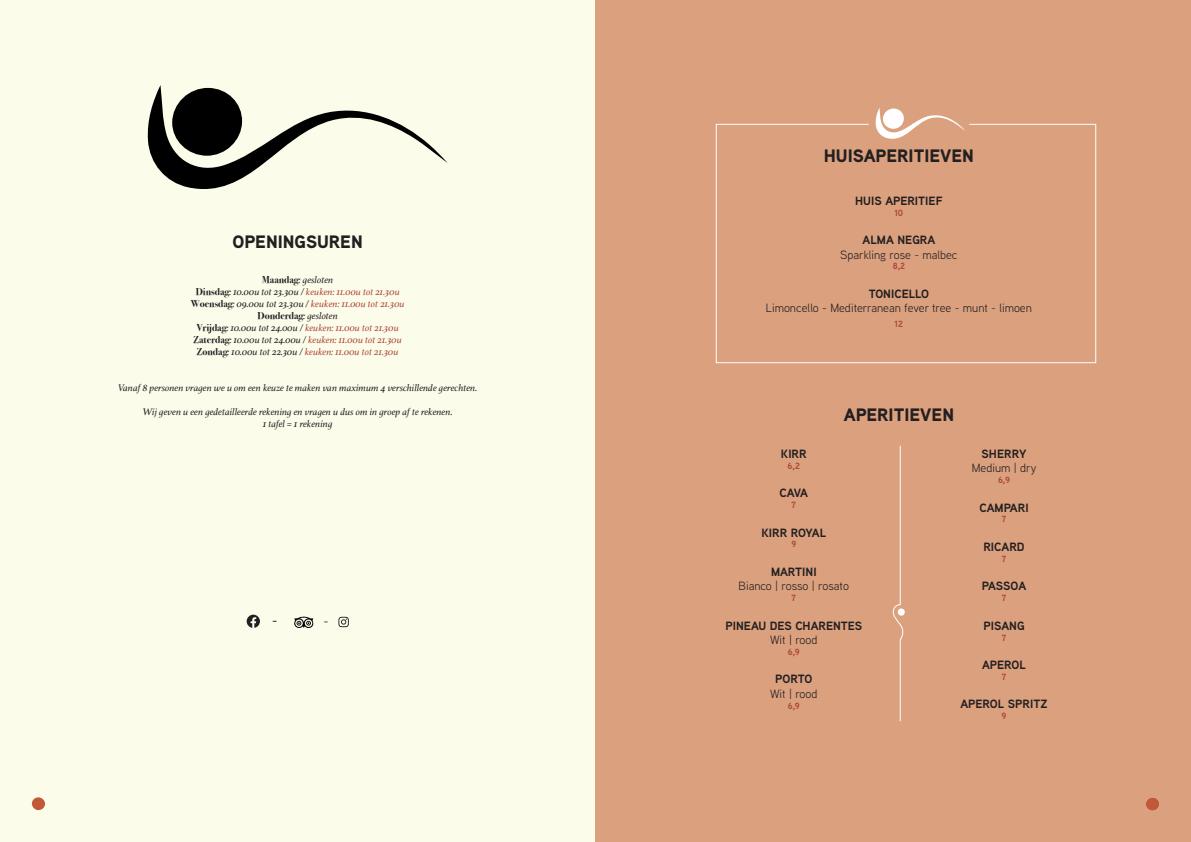
<style>
.page{position:relative;width:1191px;height:842px;background:#fff}
.page>*{position:absolute;margin:0;border:0;box-sizing:border-box;transform-origin:0 0}
.t1{font:900 18px "Aaux Next";color:#231f20}
.t2{font:700 12px "Aaux Next";color:#231f20}
.t3{font:12px "Aaux Next";color:#231f20}
.t4{font:italic 10px/12px "Athelas";color:#af483a;text-align:center}
.t5{font:italic 10px/12px "Athelas";color:#231f20;text-align:center}
.t6{font:700 10px "Bodoni Svty Two ITCTT";color:#231f20}
.t7{font:700 9px "Aaux Next";color:#af483a}
.s1{font-family:"Bodoni Svty Two ITCTT";font-weight:700;font-style:normal;color:#231f20}
.s2{color:#231f20}
.s3{font-family:"Athelas";font-weight:400;font-style:italic}
</style>
<div class="page">
<div style="left:0;top:0;width:595px;height:842px;background:#fcfceb"></div>
<div style="left:32px;top:797px;width:13px;height:13px;background:#c15837;border-radius:50%"></div>
<div style="left:595px;top:0;width:596px;height:842px;background:#dba17f"></div>
<svg style="left:1146px;top:798px;width:13px;height:12px"></svg>
<svg style="left:148px;top:85px;width:300px;height:104px"></svg>
<div style="left:715px;top:124px;width:381px;height:239px;background:#dba17f"></div>
<svg style="left:875px;top:108px;width:90px;height:34px;background:#e0b093"></svg>
<div style="left:883px;top:108px;width:21px;height:21px;background:#fff;border-radius:50%"></div>
<svg style="left:247px;top:615px;width:102px;height:13px"></svg>
<svg style="left:892px;top:445px;width:11px;height:277px;background:#dea98b"></svg>
<div style="left:897px;top:608px;width:7px;height:8px;background:#fff;border-radius:50%"></div>
<h1 class="t1" style="left:233px;top:229px;width:132px">OPENINGSUREN</h1>
<p class="t4" style="left:191px;top:273px;width:215px"><span class="s1">Maandag</span><span class="s2">: gesloten<br></span><span class="s1">Dinsdag</span><span class="s2">: 10.00u tot 23.30u /</span> keuken: 11.00u tot 21.30u<br><span class="s1">Woensdag</span><span class="s2">: 09.00u tot 23.30u /</span> keuken: 11.00u tot 21.30u</p>
<p class="t6" style="left:257px;top:307px;width:82px">Donderdag<span class="s3">: gesloten</span></p>
<p class="t4" style="left:194px;top:321px;width:210px"><span class="s1">Vrijdag</span><span class="s2">: 10.00u tot 24.00u /</span> keuken: 11.00u tot 21.30u<br><span class="s1">Zaterdag</span><span class="s2">: 10.00u tot 24.00u /</span> keuken: 11.00u tot 21.30u<br><span class="s1">Zondag</span><span class="s2">: 10.00u tot 22.30u /</span> keuken: 11.00u tot 21.30u</p>
<p class="t5" style="left:118px;top:381px;width:361px">Vanaf 8 personen vragen we u om een keuze te maken van maximum 4 verschillende gerechten.</p>
<p class="t5" style="left:143px;top:405px;width:311px">Wij geven u een gedetailleerde rekening en vragen u dus om in groep af te rekenen.<br>1 tafel = 1 rekening</p>
<h1 class="t1" style="left:823px;top:143px;width:152px">HUISAPERITIEVEN</h1>
<p class="t2" style="left:855px;top:192px;width:89px">HUIS APERITIEF</p>
<p class="t7" style="left:894px;top:206px;width:11px">10</p>
<p class="t2" style="left:862px;top:231px;width:74px">ALMA NEGRA</p>
<p class="t3" style="left:840px;top:246px;width:119px">Sparkling rose - malbec</p>
<p class="t7" style="left:892px;top:260px;width:14px">8,2</p>
<p class="t2" style="left:868px;top:285px;width:62px">TONICELLO</p>
<p class="t3" style="left:766px;top:300px;width:267px">Limoncello - Mediterranean fever tree - munt - limoen</p>
<p class="t7" style="left:894px;top:317px;width:10px">12</p>
<h1 class="t1" style="left:843px;top:402px;width:112px">APERITIEVEN</h1>
<p class="t2" style="left:781px;top:445px;width:27px">KIRR</p>
<p class="t7" style="left:787px;top:459px;width:14px">6,2</p>
<p class="t2" style="left:779px;top:484px;width:30px">CAVA</p>
<p class="t7" style="left:791px;top:498px;width:6px">7</p>
<p class="t2" style="left:761px;top:524px;width:66px">KIRR ROYAL</p>
<p class="t7" style="left:791px;top:538px;width:6px">9</p>
<p class="t2" style="left:771px;top:563px;width:47px">MARTINI</p>
<p class="t3" style="left:738px;top:578px;width:112px">Bianco | rosso | rosato</p>
<p class="t7" style="left:791px;top:592px;width:6px">7</p>
<p class="t2" style="left:725px;top:617px;width:138px">PINEAU DES CHARENTES</p>
<p class="t3" style="left:770px;top:632px;width:49px">Wit | rood</p>
<p class="t7" style="left:788px;top:645px;width:13px">6,9</p>
<p class="t2" style="left:775px;top:671px;width:39px">PORTO</p>
<p class="t3" style="left:770px;top:686px;width:49px">Wit | rood</p>
<p class="t7" style="left:788px;top:699px;width:13px">6,9</p>
<p class="t2" style="left:981px;top:445px;width:46px">SHERRY</p>
<p class="t3" style="left:971px;top:460px;width:66px">Medium | dry</p>
<p class="t7" style="left:998px;top:473px;width:13px">6,9</p>
<p class="t2" style="left:979px;top:499px;width:51px">CAMPARI</p>
<p class="t7" style="left:1001px;top:513px;width:6px">7</p>
<p class="t2" style="left:983px;top:538px;width:43px">RICARD</p>
<p class="t7" style="left:1001px;top:552px;width:6px">7</p>
<p class="t2" style="left:981px;top:578px;width:46px">PASSOA</p>
<p class="t7" style="left:1001px;top:592px;width:6px">7</p>
<p class="t2" style="left:983px;top:617px;width:43px">PISANG</p>
<p class="t7" style="left:1001px;top:631px;width:6px">7</p>
<p class="t2" style="left:982px;top:656px;width:45px">APEROL</p>
<p class="t7" style="left:1001px;top:670px;width:6px">7</p>
<p class="t2" style="left:960px;top:696px;width:89px">APEROL SPRITZ</p>
<p class="t7" style="left:1001px;top:710px;width:6px">9</p>
</div>
